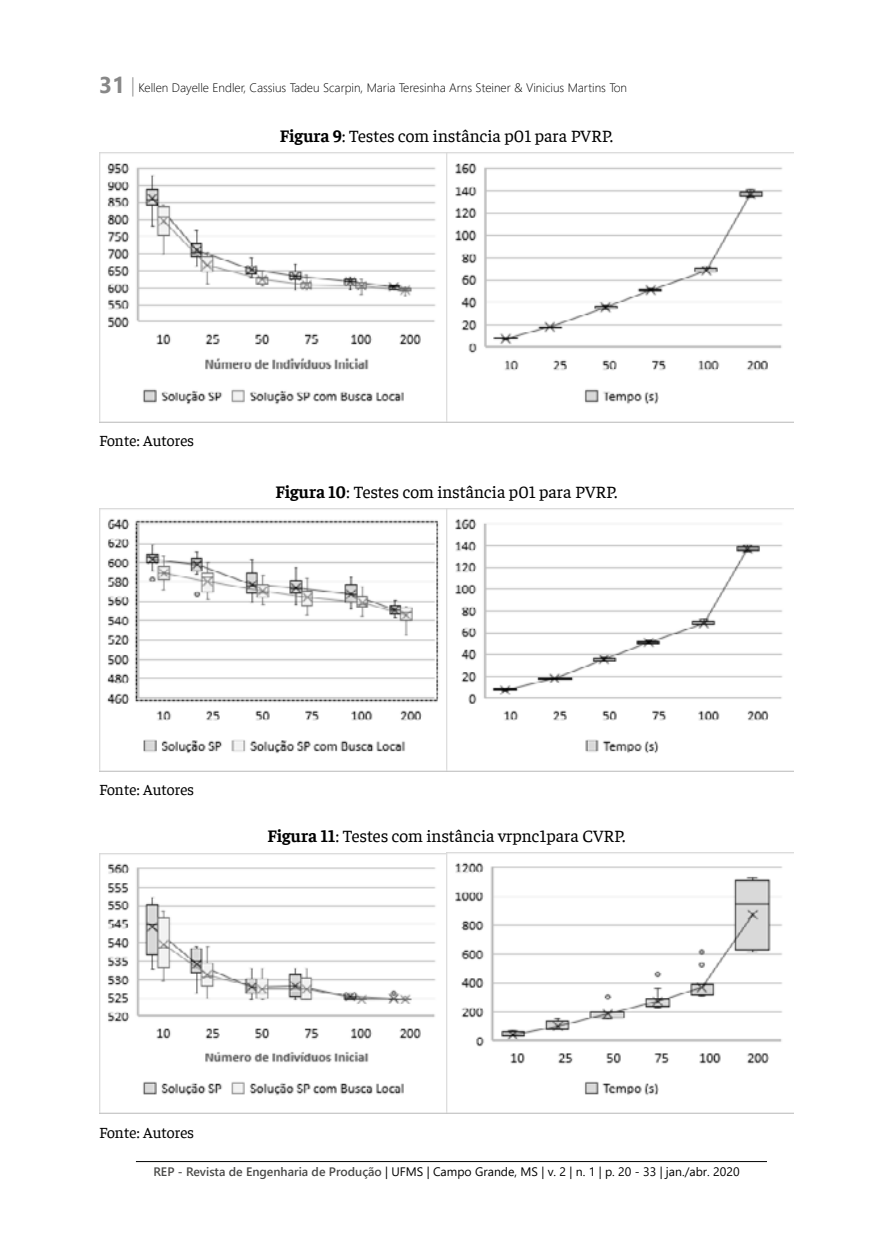
<style>
.page{position:relative;width:893px;height:1241px;background:#fff}
.page>*{position:absolute;margin:0;border:0;box-sizing:border-box;transform-origin:0 0}
.Figura{font:17.5px "Faustina";color:#000}
.Fonte{font:15.75px "Faustina";color:#000}
.t1{font:300 12.25px "Segoe UI";color:#000}
.t2{font:12.25px "Segoe UI";color:#000}
.s1{font-weight:700;font-size:22.75px;color:#878787}
.s2{font-size:19.25px;color:#878787}
.s3{font-weight:700}
.s4{font-weight:600;color:#4a4a49}
</style>
<div class="page">
<hr style="left:136px;top:1160px;width:631px;height:1px;background:#000">
<img style="left:99px;top:153px;width:695px;height:269px">
<img style="left:99px;top:508px;width:695px;height:263px">
<img style="left:99px;top:852px;width:695px;height:261px">
<p class="t1" style="left:99px;top:76px;width:529px"><span class="s1">31</span> <span class="s2">|</span> Kellen Dayelle Endler, Cassius Tadeu Scarpin, Maria Teresinha Arns Steiner &amp; Vinicius Martins Ton</p>
<p class="Figura" style="left:280px;top:125px;width:335px"><span class="s3">Figura 9</span>: Testes com instância p01 para PVRP.</p>
<p class="Fonte" style="left:99px;top:430px;width:96px">Fonte: Autores</p>
<p class="Figura" style="left:275px;top:480px;width:344px"><span class="s3">Figura 10</span>: Testes com instância p01 para PVRP.</p>
<p class="Fonte" style="left:99px;top:779px;width:96px">Fonte: Autores</p>
<p class="Figura" style="left:267px;top:824px;width:360px"><span class="s3">Figura 11</span>: Testes com instância vrpnc1para CVRP.</p>
<p class="Fonte" style="left:99px;top:1121px;width:96px">Fonte: Autores</p>
<p class="t2" style="left:153px;top:1160px;width:588px"><span class="s4">REP - Revista de Engenharia de Produção</span> | UFMS | Campo Grande, MS | v. 2 | n. 1 | p. 20 - 33 | jan./abr. 2020</p>
</div>
